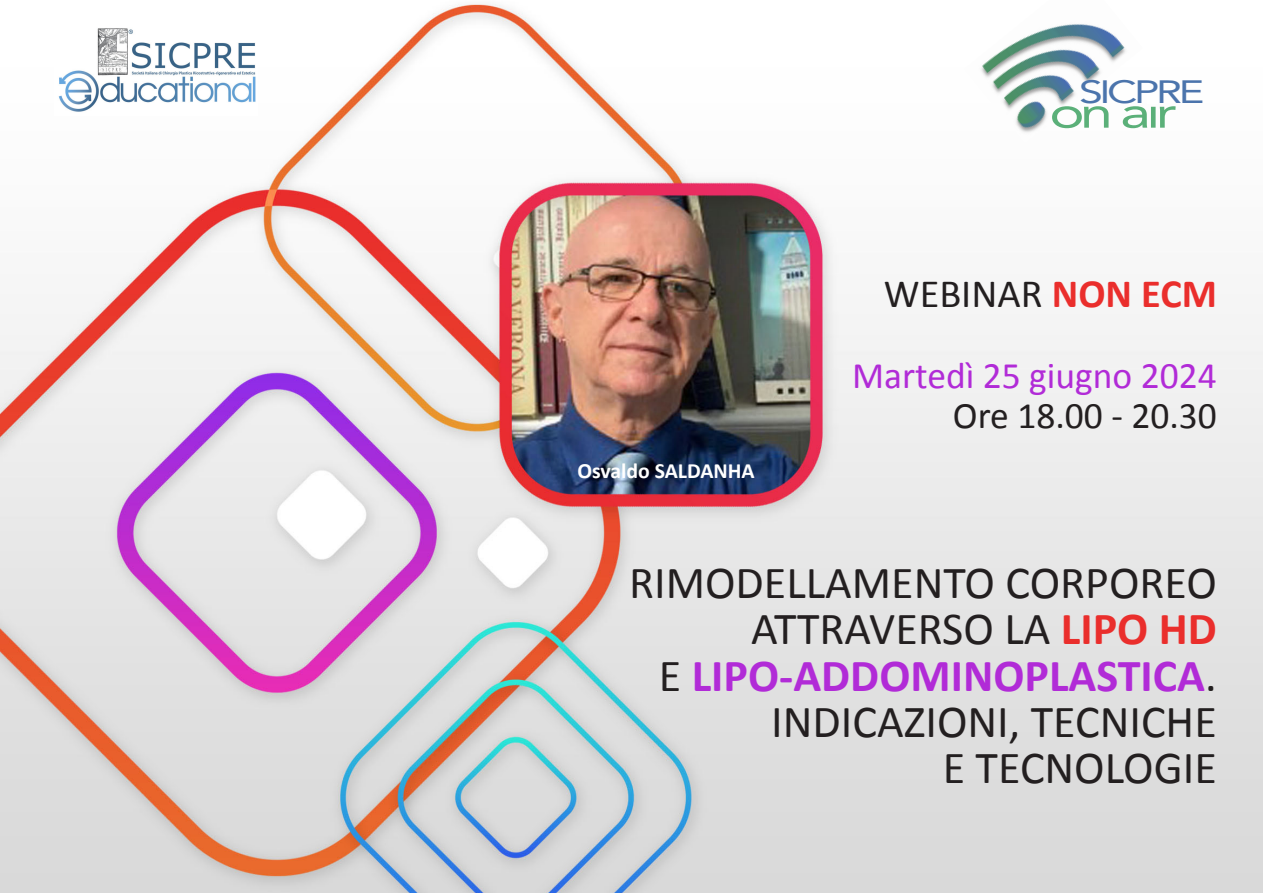
<style>
.page{position:relative;width:1263px;height:893px;background:#fff}
.page>*{position:absolute;margin:0;border:0;box-sizing:border-box;transform-origin:0 0}
.t1{font:46.05px "Calibri";color:#231f20}
.t2{font:700 46.05px "Calibri";color:#b12bd7}
.t3{font:44.7px "Avenir";color:#5bb079;scale:1.33 1}
.t4{font:40.35px "Calibri";color:#231f20}
.t5{font:37.5px "Calibri";color:#b12bd7}
.t6{font:37.5px "Calibri";color:#231f20}
.t7{font:32.25px "Avenir";letter-spacing:-.08em;color:#4b74ac;scale:1.33 1}
.t8{font:700 21.75px "Calibri";color:#fff}
.s1{font-weight:700;color:#ea2e2c}
.s2{font-weight:400;color:#231f20}
</style>
<div class="page">
<img style="left:0;top:4px;width:1263px;height:889px">
<img style="left:54px;top:26px;width:204px;height:89px">
<img style="left:964px;top:4px;width:179px;height:140px">
<div style="left:1148px;top:94px;width:10px;height:10px;background:#fff"></div>
<p class="t7" style="left:1079px;top:66px;width:96px">SICPRE</p>
<p class="t3" style="left:1049px;top:76px;width:97px">on air</p>
<p class="t4" style="left:884px;top:268px;width:335px">WEBINAR <span class="s1">NON ECM</span></p>
<p class="t8" style="left:577px;top:457px;width:179px">Osvaldo SALDANHA</p>
<p class="t5" style="left:852px;top:351px;width:366px">Martedì 25 giugno 2024</p>
<p class="t6" style="left:953px;top:392px;width:265px">Ore 18.00 - 20.30</p>
<p class="t1" style="left:629px;top:554px;width:589px">RIMODELLAMENTO CORPOREO</p>
<p class="t1" style="left:751px;top:600px;width:467px">ATTRAVERSO LA <span class="s1">LIPO HD</span></p>
<p class="t2" style="left:659px;top:646px;width:559px"><span class="s2">E</span> LIPO-ADDOMINOPLASTICA<span class="s2">.</span></p>
<p class="t1" style="left:771px;top:692px;width:447px">INDICAZIONI, TECNICHE</p>
<p class="t1" style="left:943px;top:739px;width:276px">E TECNOLOGIE</p>
</div>
